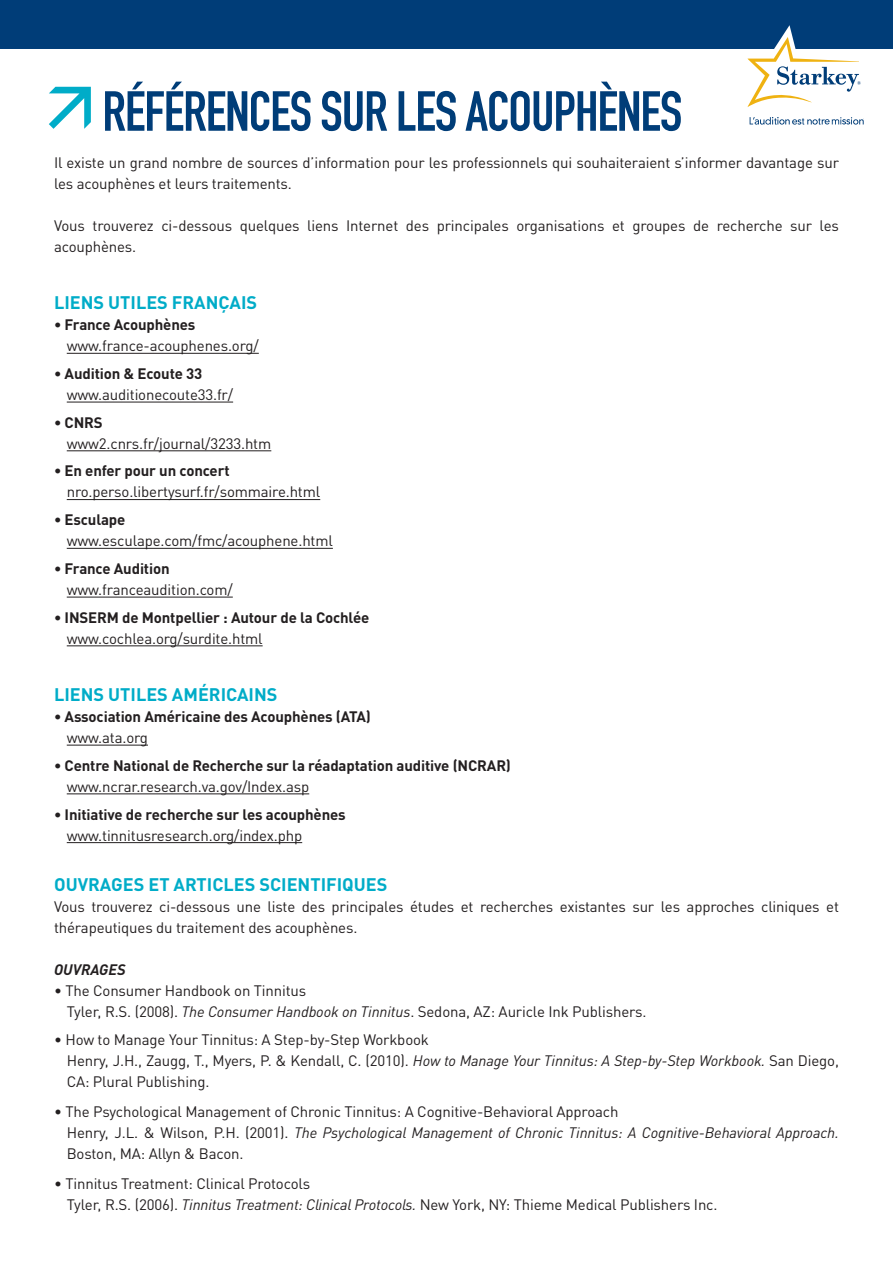
<style>
.page{position:relative;width:893px;height:1263px;background:#fff}
.page>*{position:absolute;margin:0;border:0;box-sizing:border-box;transform-origin:0 0}
.t1{font:55.5px "DIN Engschrift";letter-spacing:-.02em;color:#003d78}
.t2{font:700 18px "DINOT";color:#00acc8}
.t3{font:15px/21px "DINOT";letter-spacing:-.01em;color:#231f20}
.t4{font:700 15px "DINOT";letter-spacing:-.01em;color:#231f20}
.t5{font:italic 700 15px "DINOT";color:#231f20}
.s1{font-style:italic}
</style>
<div class="page">
<hr style="left:67px;top:353px;width:192px;height:1px;background:#231f20">
<hr style="left:67px;top:402px;width:166px;height:1px;background:#231f20">
<hr style="left:67px;top:450px;width:204px;height:1px;background:#231f20">
<hr style="left:67px;top:499px;width:253px;height:1px;background:#231f20">
<hr style="left:67px;top:548px;width:266px;height:1px;background:#231f20">
<hr style="left:67px;top:597px;width:166px;height:1px;background:#231f20">
<hr style="left:67px;top:645px;width:196px;height:1px;background:#231f20">
<hr style="left:67px;top:745px;width:81px;height:1px;background:#231f20">
<hr style="left:67px;top:793px;width:242px;height:1px;background:#231f20">
<hr style="left:67px;top:842px;width:235px;height:1px;background:#231f20">
<svg style="left:0;top:0;width:893px;height:125px"></svg>
<h1 class="t1" style="left:102px;top:79px;width:581px">RÉFÉRENCES SUR LES ACOUPHÈNES</h1>
<p class="t3" style="left:54px;top:152px;width:786px">Il existe un grand nombre de sources d’information pour les professionnels qui souhaiteraient s’informer davantage sur les acouphènes et leurs traitements.</p>
<p class="t3" style="left:54px;top:215px;width:786px">Vous trouverez ci-dessous quelques liens Internet des principales organisations et groupes de recherche sur les acouphènes.</p>
<p class="t2" style="left:54px;top:291px;width:205px">Liens utiles français</p>
<p class="t4" style="left:54px;top:315px;width:143px">• France Acouphènes</p>
<p class="t3" style="left:67px;top:335px;width:194px">www.france-acouphenes.org/</p>
<p class="t4" style="left:54px;top:364px;width:150px">• Audition &amp; Ecoute 33</p>
<p class="t3" style="left:67px;top:384px;width:168px">www.auditionecoute33.fr/</p>
<p class="t4" style="left:54px;top:412px;width:50px">• CNRS</p>
<p class="t3" style="left:67px;top:433px;width:206px">www2.cnrs.fr/journal/3233.htm</p>
<p class="t4" style="left:54px;top:461px;width:177px">• En enfer pour un concert</p>
<p class="t3" style="left:67px;top:481px;width:255px">nro.perso.libertysurf.fr/sommaire.html</p>
<p class="t4" style="left:54px;top:510px;width:73px">• Esculape</p>
<p class="t3" style="left:67px;top:530px;width:268px">www.esculape.com/fmc/acouphene.html</p>
<p class="t4" style="left:54px;top:559px;width:117px">• France Audition</p>
<p class="t3" style="left:67px;top:579px;width:168px">www.franceaudition.com/</p>
<p class="t4" style="left:54px;top:607px;width:317px">• INSERM de Montpellier : Autour de la Cochlée</p>
<p class="t3" style="left:67px;top:628px;width:197px">www.cochlea.org/surdite.html</p>
<p class="t2" style="left:54px;top:683px;width:21px">Liens</p>
<p class="t2" style="left:108px;top:683px;width:33px">utiles</p>
<p class="t2" style="left:172px;top:683px;width:48px">américains</p>
<p class="t4" style="left:54px;top:707px;width:318px">• Association Américaine des Acouphènes (ATA)</p>
<p class="t3" style="left:67px;top:727px;width:83px">www.ata.org</p>
<p class="t4" style="left:54px;top:755px;width:458px">• Centre National de Recherche sur la réadaptation auditive (NCRAR)</p>
<p class="t3" style="left:67px;top:776px;width:244px">www.ncrar.research.va.gov/Index.asp</p>
<p class="t4" style="left:54px;top:804px;width:293px">• Initiative de recherche sur les acouphènes</p>
<p class="t3" style="left:67px;top:824px;width:237px">www.tinnitusresearch.org/index.php</p>
<p class="t2" style="left:54px;top:873px;width:164px">ouvrages et articles</p>
<p class="t2" style="left:259px;top:873px;width:11px">scien</p>
<p class="t2" style="left:310px;top:873px;width:67px">tifiques</p>
<p class="t3" style="left:54px;top:896px;width:786px">Vous trouverez ci-dessous une liste des principales études et recherches existantes sur les approches cliniques et thérapeutiques du traitement des acouphènes.</p>
<p class="t5" style="left:54px;top:960px;width:73px">OUVRAGES</p>
<p class="t3" style="left:67px;top:980px;width:581px;text-indent:-13px">• The Consumer Handbook on Tinnitus<br>Tyler, R.S. (2008). <span class="s1">The Consumer Handbook on Tinnitus</span>. Sedona, AZ: Auricle Ink Publishers.</p>
<p class="t3" style="left:67px;top:1029px;width:774px;text-indent:-13px">• How to Manage Your Tinnitus: A Step-by-Step Workbook<br>Henry, J.H., Zaugg, T., Myers, P. &amp; Kendall, C. (2010). <span class="s1">How to Manage Your Tinnitus: A Step-by-Step Workbook.</span> San Diego,<br>CA: Plural Publishing.</p>
<p class="t3" style="left:67px;top:1101px;width:774px;text-indent:-13px">• The Psychological Management of Chronic Tinnitus: A Cognitive-Behavioral Approach<br>Henry, J.L. &amp; Wilson, P.H. (2001). <span class="s1">The Psychological Management of Chronic Tinnitus: A Cognitive-Behavioral Approach.<br></span>Boston, MA: Allyn &amp; Bacon.</p>
<p class="t3" style="left:67px;top:1173px;width:652px;text-indent:-13px">• Tinnitus Treatment: Clinical Protocols<br>Tyler, R.S. (2006). <span class="s1">Tinnitus Treatment: Clinical Protocols.</span> New York, NY: Thieme Medical Publishers Inc.</p>
</div>
